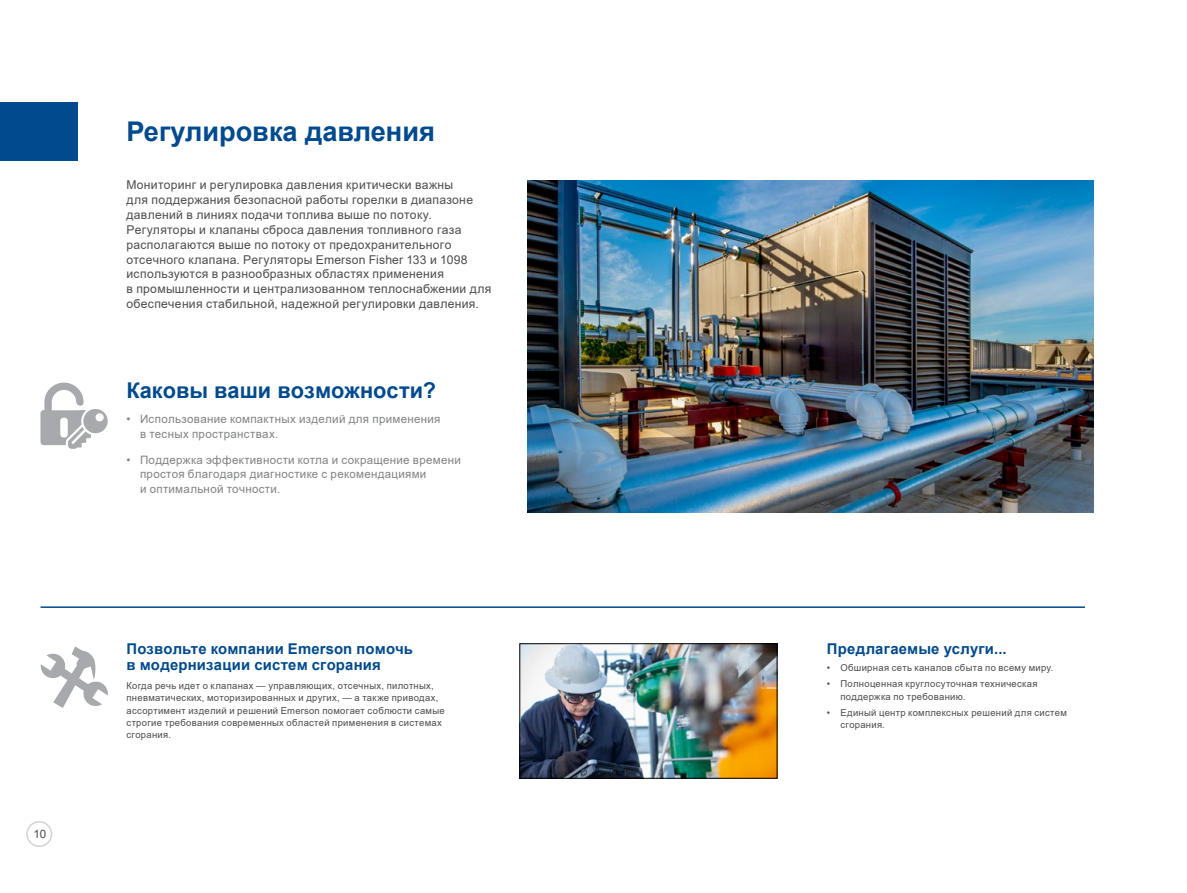
<style>
.page{position:relative;width:1187px;height:893px;background:#fff}
.page>*{position:absolute;margin:0;border:0;box-sizing:border-box;transform-origin:0 0}
.t1{font:700 27.15px "Arial";color:#004a8d}
.SMALLEST{font:700 21.75px "Arial";letter-spacing:.005em;color:#004a8d}
.SMALLEST-2{font:700 14.85px/16.2px "Arial";letter-spacing:.015em;color:#004a8d}
.t2{font:12.15px/14.9px "Arial";letter-spacing:.025em;color:#4c4c4e}
.SMALLEST-3{font:11.55px/14.9px "Arial";letter-spacing:.025em;color:#808284}
.t3{font:11.55px "Arial";color:#4c4c4e}
.SMALLEST-4{font:9.45px/12.1px "Arial";letter-spacing:.03em;color:#4c4c4e}
</style>
<div class="page">
<div style="left:26px;top:821px;width:26px;height:26px;border:2px solid #d1d3d4;border-radius:50%"></div>
<div style="left:0;top:102px;width:77px;height:58px;background:#004a8d"></div>
<svg style="left:40px;top:383px;width:68px;height:66px"></svg>
<hr style="left:40px;top:606px;width:1044px;height:2px;background:#004a8d">
<svg style="left:41px;top:646px;width:67px;height:62px"></svg>
<img style="left:521px;top:645px;width:254px;height:132px">
<div style="left:519px;top:643px;width:258px;height:136px;border:1px solid #000"></div>
<img style="left:528px;top:180px;width:565px;height:333px">
<p class="t3" style="left:34px;top:826px;width:14px">10</p>
<p class="t1" style="left:126px;top:112px;width:310px">Регулировка давления</p>
<p class="t2" style="left:126px;top:177px;width:366px">Мониторинг и регулировка давления критически важны<br>для поддержания безопасной работы горелки в диапазоне давлений в линиях подачи топлива выше по потоку.<br>Регуляторы и клапаны сброса давления топливного газа располагаются выше по потоку от предохранительного отсечного клапана. Регуляторы Emerson Fisher 133 и 1098 используются в разнообразных областях применения<br>в промышленности и централизованном теплоснабжении для обеспечения стабильной, надежной регулировки давления.</p>
<p class="SMALLEST" style="left:126px;top:375px;width:311px">Каковы ваши возможности?</p>
<p class="SMALLEST-3" style="left:140px;top:412px;width:302px;text-indent:-14px">• Использование компактных изделий для применения в тесных пространствах.</p>
<p class="SMALLEST-3" style="left:140px;top:452px;width:322px;text-indent:-14px">• Поддержка эффективности котла и сокращение времени простоя благодаря диагностике с рекомендациями<br>и оптимальной точности.</p>
<p class="SMALLEST-2" style="left:126px;top:641px;width:288px">Позвольте компании Emerson помочь в модернизации систем сгорания</p>
<p class="SMALLEST-4" style="left:126px;top:680px;width:319px">Когда речь идет о клапанах — управляющих, отсечных, пилотных, пневматических, моторизированных и других, — а также приводах, ассортимент изделий и решений Emerson помогает соблюсти самые строгие требования современных областей применения в системах сгорания.</p>
<p class="SMALLEST-2" style="left:826px;top:641px;width:181px">Предлагаемые услуги...</p>
<p class="SMALLEST-4" style="left:826px;top:661px;width:228px">• Обширная сеть каналов сбыта по всему миру.</p>
<p class="SMALLEST-4" style="left:840px;top:678px;width:198px;text-indent:-14px">• Полноценная круглосуточная техническая поддержка по требованию.</p>
<p class="SMALLEST-4" style="left:840px;top:707px;width:228px;text-indent:-14px">• Единый центр комплексных решений для систем сгорания.</p>
</div>
